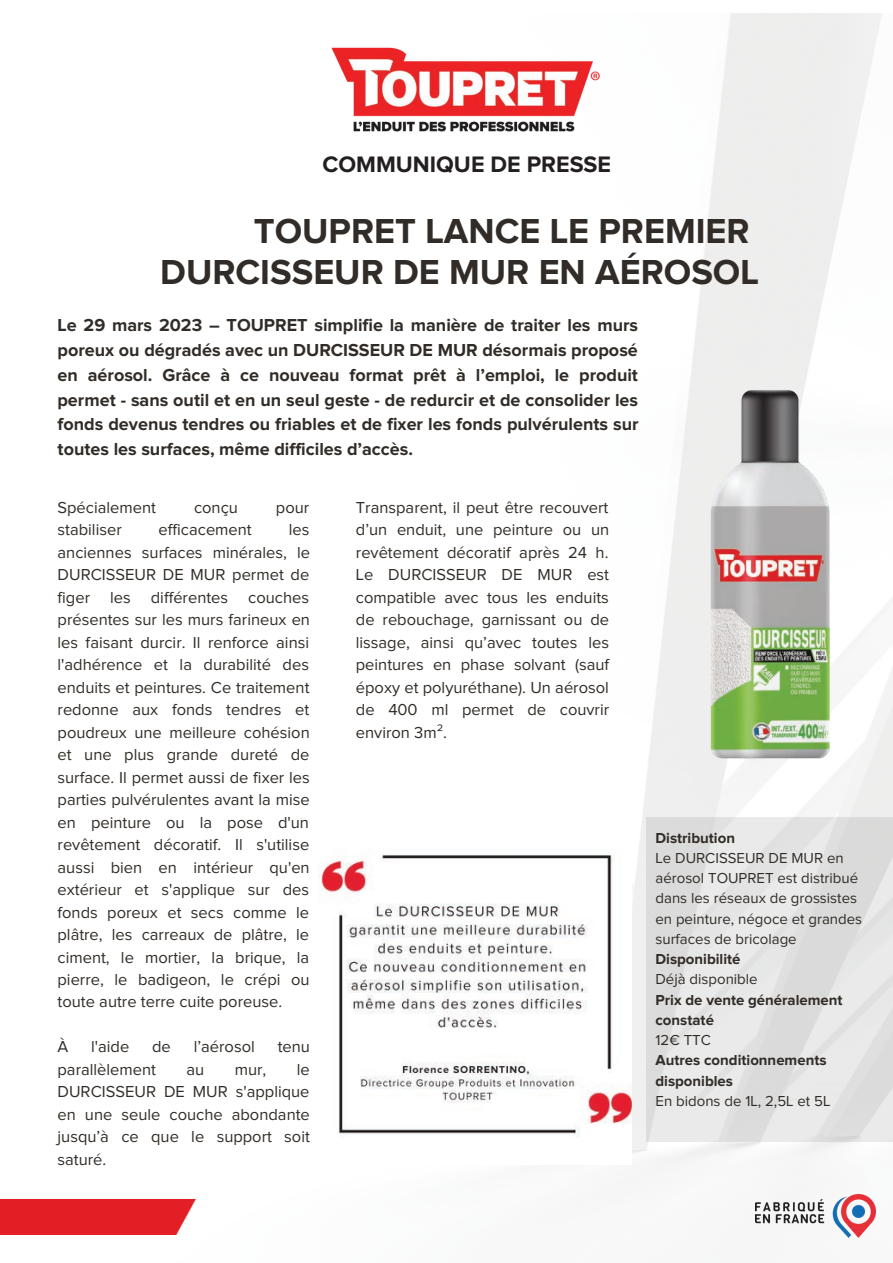
<style>
.page{position:relative;width:893px;height:1263px;background:#fff}
.page>*{position:absolute;margin:0;border:0;box-sizing:border-box;transform-origin:0 0}
.t1{font:700 36px/40.5px "Proxima Nova";color:#312c27;text-align:right}
.t2{font:700 23.25px "Proxima Nova";color:#231f20}
.t3{font:700 18px/24.8px "Proxima Nova";color:#312c27;text-align:justify}
.t4{font:16.5px/22.5px "Proxima Nova";color:#312c27;text-align:justify}
.t5{font:15px/20.2px "Proxima Nova";color:#312c27}
.t6{font:700 15px/20.2px "Proxima Nova";color:#312c27}
</style>
<div class="page">
<img style="left:0;top:14px;width:893px;height:1224px">
<img style="left:305px;top:30px;width:323px;height:123px">
<div style="left:0;top:1199px;width:195px;height:35px;background:#e41e25"></div>
<img style="left:756px;top:1194px;width:119px;height:43px">
<img style="left:663px;top:340px;width:198px;height:468px">
<div style="left:647px;top:818px;width:246px;height:324px;background:#e3e2e2"></div>
<img style="left:318px;top:821px;width:314px;height:343px">
<h2 class="t2" style="left:322px;top:151px;width:290px">COMMUNIQUE DE PRESSE</h2>
<h1 class="t1" style="left:160px;top:212px;width:600px">TOUPRET LANCE LE PREMIER<br>DURCISSEUR DE MUR EN AÉROSOL</h1>
<p class="t3" style="left:57px;top:313px;width:583px">Le 29 mars 2023 – TOUPRET simplifie la manière de traiter les murs poreux ou dégradés avec un DURCISSEUR DE MUR désormais proposé en aérosol. Grâce à ce nouveau format prêt à l’emploi, le produit permet - sans outil et en un seul geste - de redurcir et de consolider les fonds devenus tendres ou friables et de fixer les fonds pulvérulents sur toutes les surfaces, même difficiles d’accès.</p>
<p class="t4" style="left:58px;top:496px;width:100px">Spécialement</p>
<p class="t4" style="left:194px;top:496px;width:45px">conçu</p>
<p class="t4" style="left:276px;top:496px;width:35px">pour</p>
<p class="t4" style="left:58px;top:519px;width:66px">stabiliser</p>
<p class="t4" style="left:159px;top:519px;width:95px">efficacement</p>
<p class="t4" style="left:58px;top:519px;width:254px;text-indent:231px">les anciennes surfaces minérales, le DURCISSEUR DE MUR permet de figer les différentes couches présentes sur les murs farineux en les faisant durcir. Il renforce ainsi l'adhérence et la durabilité des enduits et peintures. Ce traitement redonne aux fonds tendres et poudreux une meilleure cohésion et une plus grande dureté de surface. Il permet aussi de fixer les parties pulvérulentes avant la mise en peinture ou la pose d'un revêtement décoratif. Il s'utilise aussi bien en intérieur qu'en extérieur et s'applique sur des fonds poreux et secs comme le plâtre, les carreaux de plâtre, le ciment, le mortier, la brique, la pierre, le badigeon, le crépi ou toute autre terre cuite poreuse.</p>
<p class="t4" style="left:58px;top:1036px;width:12px">À</p>
<p class="t4" style="left:91px;top:1036px;width:40px">l'aide</p>
<p class="t4" style="left:152px;top:1036px;width:20px">de</p>
<p class="t4" style="left:194px;top:1036px;width:63px">l’aérosol</p>
<p class="t4" style="left:278px;top:1036px;width:34px">tenu</p>
<p class="t4" style="left:58px;top:1058px;width:100px">parallèlement</p>
<p class="t4" style="left:186px;top:1058px;width:19px">au</p>
<p class="t4" style="left:235px;top:1058px;width:33px">mur,</p>
<p class="t4" style="left:58px;top:1058px;width:254px;text-indent:239px">le DURCISSEUR DE MUR s'applique en une seule couche abondante jusqu’à ce que le support soit saturé.</p>
<p class="t4" style="left:356px;top:496px;width:255px">Transparent, il peut être recouvert d’un enduit, une peinture ou un revêtement décoratif après 24 h.<br>Le DURCISSEUR DE MUR est compatible avec tous les enduits de rebouchage, garnissant ou de lissage, ainsi qu’avec toutes les peintures en phase solvant (sauf époxy et polyuréthane). Un aérosol de 400 ml permet de couvrir environ 3m².</p>
<p class="t6" style="left:655px;top:828px;width:81px">Distribution</p>
<p class="t5" style="left:655px;top:848px;width:208px">Le DURCISSEUR DE MUR en aérosol TOUPRET est distribué dans les réseaux de grossistes en peinture, négoce et grandes surfaces de bricolage</p>
<p class="t6" style="left:655px;top:949px;width:87px">Disponibilité</p>
<p class="t5" style="left:655px;top:970px;width:104px">Déjà disponible</p>
<p class="t6" style="left:655px;top:990px;width:189px">Prix de vente généralement constaté</p>
<p class="t5" style="left:655px;top:1030px;width:57px">12€ TTC</p>
<p class="t6" style="left:655px;top:1050px;width:173px">Autres conditionnements disponibles</p>
<p class="t5" style="left:655px;top:1091px;width:176px">En bidons de 1L, 2,5L et 5L</p>
</div>
